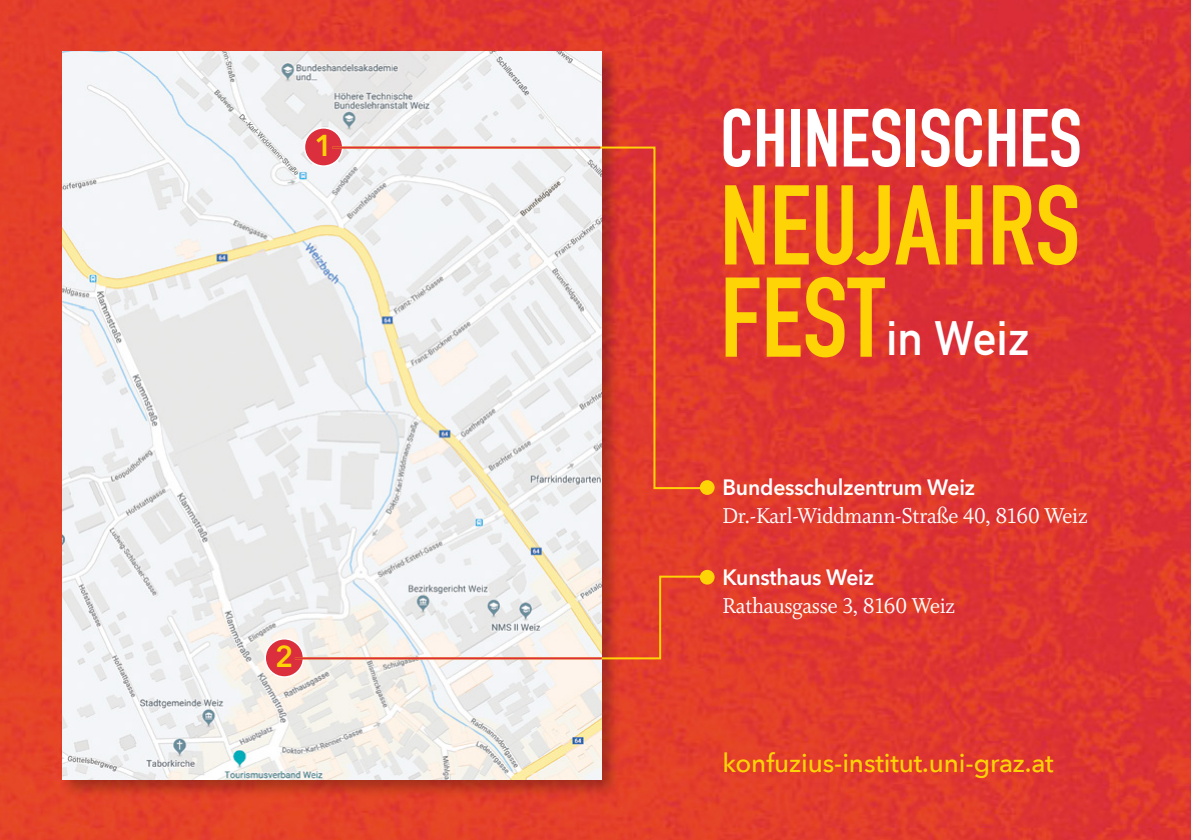
<style>
.page{position:relative;width:1191px;height:840px;background:#fff}
.page>*{position:absolute;margin:0;border:0;box-sizing:border-box;transform-origin:0 0}
.t1{font:700 111.2px/92.2px "DIN Condensed";color:#ffd407}
.t2{font:700 80.8px "DIN Condensed";color:#fff}
.t3{font:700 47.4px "DIN Alternate";color:#fff}
.t4{font:600 29.8px "Avenir Next LT Pro";color:#ffd407}
.t5{font:500 26px "Avenir Next";letter-spacing:-.005em;color:#ffd407}
.t6{font:24px "Whitman";letter-spacing:-.01em;color:#fff;scale:.96 1}
.t7{font:600 22px "Avenir Next LT Pro";letter-spacing:-.01em;color:#fff;scale:.96 1}
.t8{font:500 7.2px "Helvetica Neue";color:#757776;scale:.96 1}
</style>
<div class="page">
<img style="left:0;top:0;width:1191px;height:839px">
<div style="left:59px;top:47px;width:561px;height:750px;background:#000;opacity:.28"></div>
<img style="left:62px;top:51px;width:539px;height:728px">
<div style="left:265px;top:638px;width:38px;height:38px;background:#dc2f3e;border-radius:50%"></div>
<div style="left:264px;top:637px;width:40px;height:40px;border:2px solid #fff;border-radius:50%"></div>
<div style="left:304px;top:128px;width:39px;height:38px;background:#dc2f3e;border-radius:50%"></div>
<div style="left:304px;top:127px;width:39px;height:40px;border:2px solid #fff;border-radius:50%"></div>
<div style="left:700px;top:480px;width:14px;height:14px;background:#ffd407;border-radius:50%"></div>
<div style="left:700px;top:569px;width:14px;height:15px;background:#ffd407;border-radius:50%"></div>
<svg style="left:330px;top:145px;width:377px;height:345px"></svg>
<hr style="left:332px;top:146px;width:268px;height:2px;background:#dc2f3e">
<svg style="left:293px;top:574px;width:415px;height:86px"></svg>
<hr style="left:295px;top:657px;width:307px;height:2px;background:#dc2f3e">
<p class="t8" style="left:245px;top:111px;width:87px;rotate:46deg">Dr.-Karl-Widdmann-Straße</p>
<p class="t4" style="left:314px;top:127px;width:20px">1</p>
<p class="t4" style="left:275px;top:638px;width:20px">2</p>
<h2 class="t2" style="left:720px;top:84px;width:363px">CHINESISCHES</h2>
<h1 class="t1" style="left:720px;top:179px;width:361px">NEUJAHRS<br>FEST</h1>
<h3 class="t3" style="left:886px;top:302px;width:144px">in Weiz</h3>
<p class="t7" style="left:722px;top:473px;width:264px">Bundesschulzentrum Weiz</p>
<p class="t6" style="left:722px;top:501px;width:382px">Dr.-Karl-Widdmann-Straße 40, 8160 Weiz</p>
<p class="t7" style="left:722px;top:563px;width:159px">Kunsthaus Weiz</p>
<p class="t6" style="left:722px;top:592px;width:244px">Rathausgasse 3, 8160 Weiz</p>
<p class="t5" style="left:722px;top:740px;width:333px">konfuzius-institut.uni-graz.at</p>
</div>
